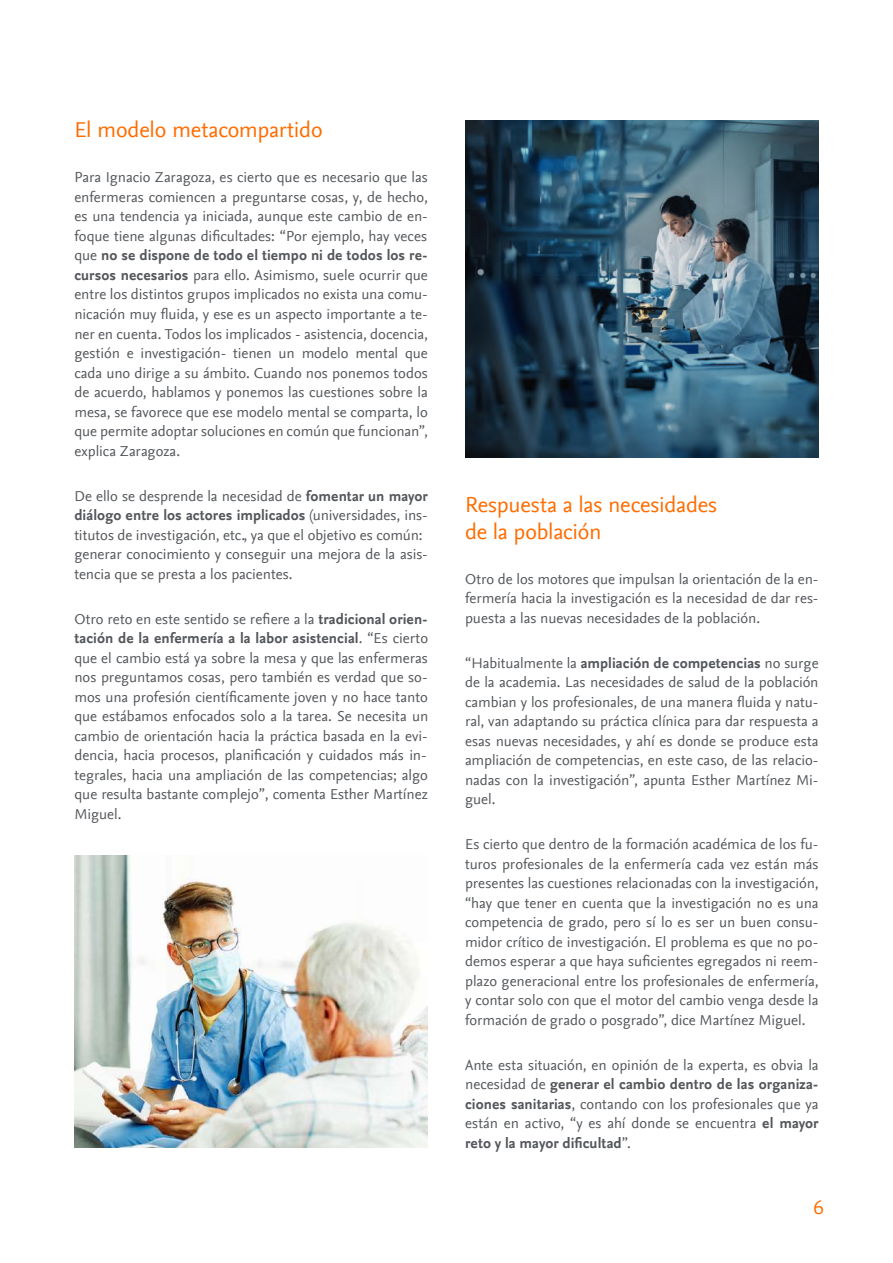
<style>
.page{position:relative;width:893px;height:1263px;background:#fff}
.page>*{position:absolute;margin:0;border:0;box-sizing:border-box;transform-origin:0 0}
.t1{font:22.5px/27px "Nexus Sans Offc Pro";letter-spacing:-.01em;color:#ff6c00}
.t2{font:300 22.5px "Elsevier Display";color:#ff6c00}
.t3{font:15px/19.5px "Nexus Sans Offc Pro";color:#53565a;text-align:justify}
.s1{font-weight:700}
</style>
<div class="page">
<img style="left:74px;top:856px;width:354px;height:292px">
<img style="left:465px;top:121px;width:354px;height:337px">
<h1 class="t1" style="left:74px;top:115px;width:250px">El modelo metacompartido</h1>
<p class="t3" style="left:74px;top:167px;width:355px">Para Ignacio Zaragoza, es cierto que es necesario que las enfermeras comiencen a preguntarse cosas, y, de hecho, es una tendencia ya iniciada, aunque este cambio de en&shy;foque tiene algunas dificultades: “Por ejemplo, hay veces que <span class="s1">no se dispone de todo el tiempo ni de todos los re&shy;cursos necesarios</span> para ello. Asimismo, suele ocurrir que entre los distintos grupos implicados no exista una comu&shy;nicación muy fluida, y ese es un aspecto importante a te&shy;ner en cuenta. Todos los implicados - asistencia, docencia, gestión e investigación- tienen un modelo mental que cada uno dirige a su ámbito. Cuando nos ponemos todos de acuerdo, hablamos y ponemos las cuestiones sobre la mesa, se favorece que ese modelo mental se comparta, lo que permite adoptar soluciones en común que funcionan”, explica Zaragoza.</p>
<p class="t3" style="left:74px;top:485px;width:355px;text-align:left">De ello se desprende la necesidad de <span class="s1">fomentar un mayor diálogo entre los actores implicados</span> (universidades, ins&shy;titutos de investigación, etc., ya que el objetivo es común: generar conocimiento y conseguir una mejora de la asis&shy;tencia que se presta a los pacientes.</p>
<p class="t3" style="left:74px;top:608px;width:355px">Otro reto en este sentido se refiere a la <span class="s1">tradicional orien&shy;tación de la enfermería a la labor asistencial</span>. “Es cierto que el cambio está ya sobre la mesa y que las enfermeras nos preguntamos cosas, pero también es verdad que so&shy;mos una profesión científicamente joven y no hace tanto que estábamos enfocados solo a la tarea. Se necesita un cambio de orientación hacia la práctica basada en la evi&shy;dencia, hacia procesos, planificación y cuidados más in&shy;tegrales, hacia una ampliación de las competencias; algo que resulta bastante complejo”, comenta Esther Martínez Miguel.</p>
<h1 class="t1" style="left:465px;top:489px;width:254px">Respuesta a las necesidades de la población</h1>
<p class="t3" style="left:465px;top:568px;width:355px">Otro de los motores que impulsan la orientación de la en&shy;fermería hacia la investigación es la necesidad de dar res&shy;puesta a las nuevas necesidades de la población.</p>
<p class="t3" style="left:465px;top:652px;width:355px">“Habitualmente la <span class="s1">ampliación de competencias</span> no surge de la academia. Las necesidades de salud de la población cambian y los profesionales, de una manera fluida y natu&shy;ral, van adaptando su práctica clínica para dar respuesta a esas nuevas necesidades, y ahí es donde se produce esta ampliación de competencias, en este caso, de las relacio&shy;nadas con la investigación”, apunta Esther Martínez Mi&shy;guel.</p>
<p class="t3" style="left:465px;top:834px;width:355px">Es cierto que dentro de la formación académica de los fu&shy;turos profesionales de la enfermería cada vez están más presentes las cuestiones relacionadas con la investigación, “hay que tener en cuenta que la investigación no es una competencia de grado, pero sí lo es ser un buen consu&shy;midor crítico de investigación. El problema es que no po&shy;demos esperar a que haya suficientes egregados ni reem&shy;plazo generacional entre los profesionales de enfermería, y contar solo con que el motor del cambio venga desde la formación de grado o posgrado”, dice Martínez Miguel.</p>
<p class="t3" style="left:465px;top:1054px;width:355px">Ante esta situación, en opinión de la experta, es obvia la necesidad de <span class="s1">generar el cambio dentro de las organiza&shy;ciones sanitarias</span>, contando con los profesionales que ya están en activo, “y es ahí donde se encuentra <span class="s1">el mayor reto y la mayor dificultad</span>”.</p>
<h1 class="t2" style="left:813px;top:1194px;width:12px">6</h1>
</div>
